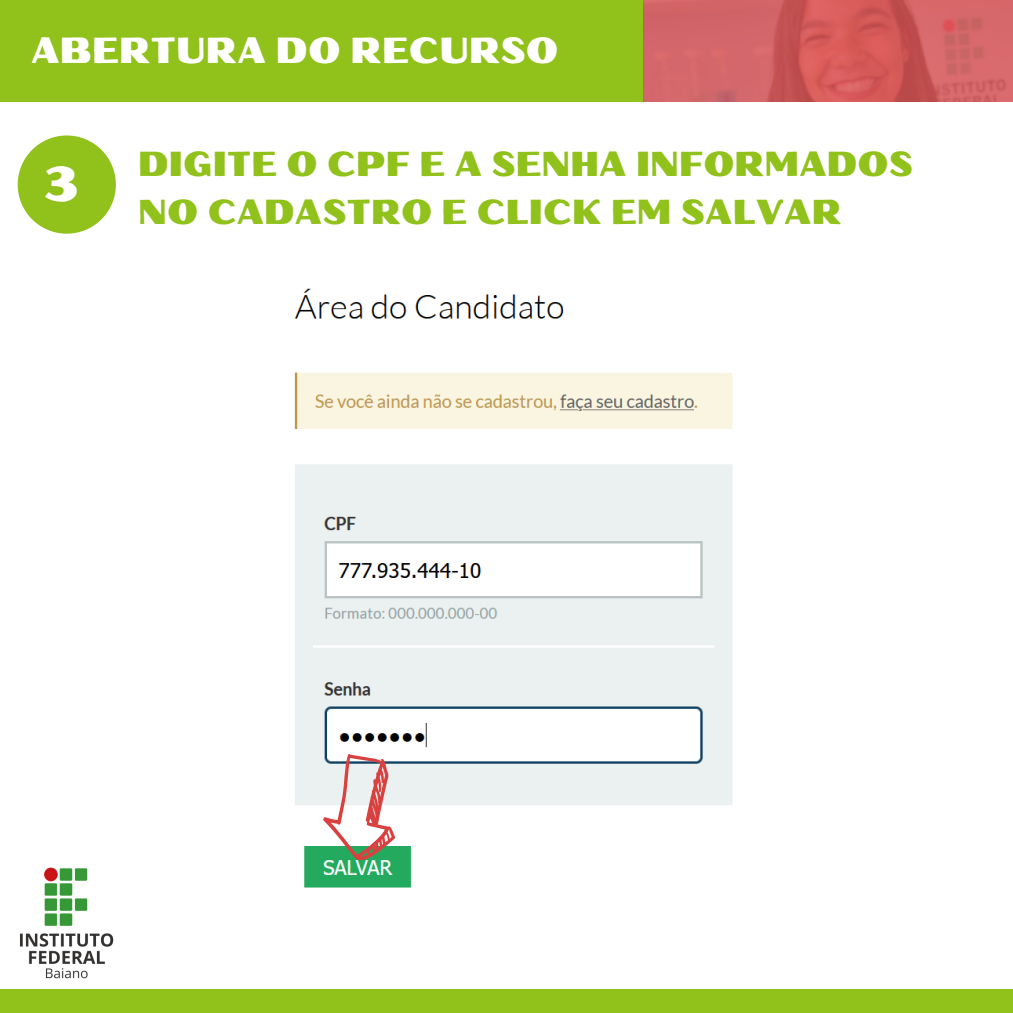
<style>
.page{position:relative;width:1013px;height:1013px;background:#fff}
.page>*{position:absolute;margin:0;border:0;box-sizing:border-box;transform-origin:0 0}
.t1{font:49px "Oilvare Base";color:#fff}
.t2{font:36.38px "Oilvare Base";color:#fff}
.t3{font:34.75px/47.8px "Oilvare Base";color:#91c11b}
</style>
<div class="page">
<div style="left:0;top:0;width:643px;height:101px;background:#91c11b"></div>
<svg style="left:643px;top:0;width:369px;height:101px;background:#d15f61"></svg>
<div style="left:0;top:989px;width:1012px;height:23px;background:#91c11b"></div>
<img style="left:20px;top:867px;width:94px;height:112px">
<div style="left:18px;top:135px;width:98px;height:99px;background:#91c11b;border-radius:50%"></div>
<img style="left:294px;top:288px;width:439px;height:600px">
<svg style="left:317px;top:749px;width:93px;height:117px"></svg>
<p class="t2" style="left:31px;top:28px;width:529px">ABERTURA DO RECURSO</p>
<p class="t1" style="left:42px;top:153px;width:38px">3</p>
<h1 class="t3" style="left:138px;top:140px;width:776px">DIGITE O CPF E A SENHA INFORMADOS<br>NO CADASTRO E CLICK EM SALVAR</h1>
</div>
